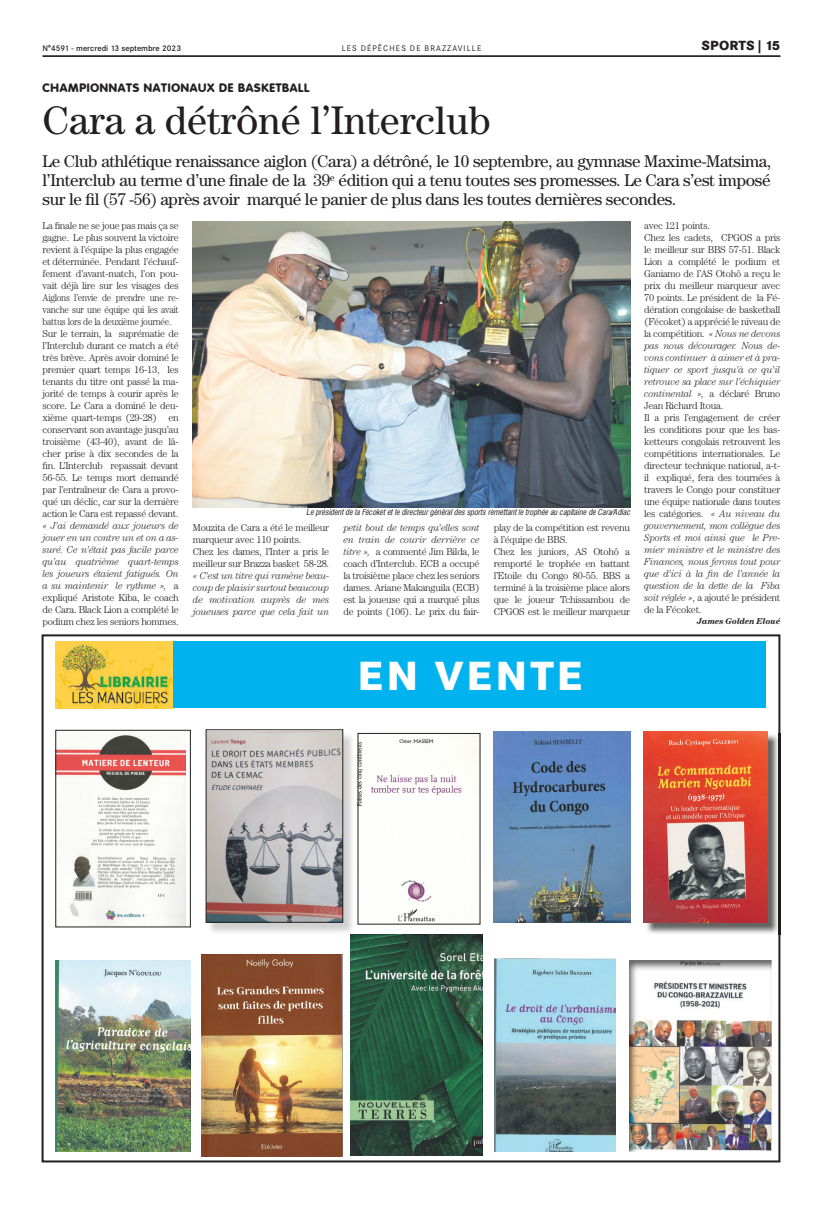
<style>
.page{position:relative;width:823px;height:1205px;background:#fff}
.page>*{position:absolute;margin:0;border:0;box-sizing:border-box;transform-origin:0 0}
.t1{font:40px "Century";color:#231f20}
.t2{font:800 40px "Corporate SBQ";letter-spacing:.07em;color:#fff}
.t3{font:17px/19px "Century";letter-spacing:-.02em;color:#231f20;text-align:justify}
.t4{font:800 13px "Corporate SBQ";letter-spacing:.005em;color:#231f20}
.t5{font:800 12px "Corporate Rounded";letter-spacing:.06em;color:#231f20}
.t6{font:300 10px/12px "Century";letter-spacing:-.025em;color:#231f20}
.t7{font:italic 300 10px/12px "Century";letter-spacing:-.025em;color:#231f20;text-align:justify;scale:.95 1}
.t8{font:italic 700 8.5px "Century";color:#231f20}
.t9{font:italic 8px "Corporate Condensed";color:#231f20}
.t10{font:500 8px "Corporate SBQ";color:#231f20}
.t11{font:8px "Corporate SBQ";letter-spacing:.135em;color:#231f20}
.s1{font-style:normal}
.s2{font-style:italic}
</style>
<div class="page">
<hr style="left:43px;top:56px;width:737px;height:1px;background:#231f20">
<svg style="left:42px;top:634px;width:738px;height:528px"></svg>
<img style="left:55px;top:641px;width:118px;height:67px">
<div style="left:173px;top:641px;width:592px;height:67px;background:#00b3ef"></div>
<img style="left:207px;top:731px;width:148px;height:204px">
<img style="left:208px;top:731px;width:133px;height:189px">
<div style="left:206px;top:729px;width:137px;height:193px;border:1px solid #231f20"></div>
<img style="left:644px;top:733px;width:135px;height:202px">
<img style="left:642px;top:732px;width:125px;height:190px">
<img style="left:493px;top:732px;width:137px;height:190px">
<img style="left:628px;top:960px;width:143px;height:191px">
<img style="left:55px;top:960px;width:136px;height:191px">
<img style="left:493px;top:958px;width:121px;height:193px">
<img style="left:202px;top:954px;width:141px;height:202px">
<img style="left:350px;top:935px;width:132px;height:220px">
<img style="left:57px;top:732px;width:128px;height:193px">
<div style="left:55px;top:730px;width:136px;height:197px;border:1px solid #231f20"></div>
<img style="left:359px;top:735px;width:119px;height:187px">
<img style="left:193px;top:222px;width:436px;height:286px">
<p class="t10" style="left:43px;top:43px;width:140px">N°4591 - mercredi 13 septembre 2023</p>
<p class="t11" style="left:341px;top:43px;width:141px">LES DÉPÊCHES DE BRAZZAVILLE</p>
<h3 class="t4" style="left:701px;top:37px;width:80px">SPORTS | 15</h3>
<p class="t5" style="left:43px;top:81px;width:268px">CHAMPIONNATS NATIONAUX DE BASKETBALL</p>
<h1 class="t1" style="left:43px;top:97px;width:449px">Cara a détrôné l’Interclub</h1>
<p class="t3" style="left:43px;top:152px;width:729px">Le Club athlétique renaissance aiglon (Cara) a détrôné, le 10 septembre, au gymnase Maxime-Matsima, l’Interclub au terme d’une finale de la 39<sup>e</sup> édition qui a tenu toutes ses promesses. Le Cara s’est imposé sur le fil (57 -56) après avoir marqué le panier de plus dans les toutes dernières secondes.</p>
<p class="t6" style="left:43px;top:219px;width:138px">La finale ne se joue pas mais ça se gagne. Le plus souvent la victoire revient à l’équipe la plus engagée et déterminée. Pendant l’échauf&shy;fement d’avant-match, l’on pou&shy;vait déjà lire sur les visages des<br>Aiglons l’envie de prendre une re&shy;vanche sur une équipe qui les avait battus lors de la deuxième journée.<br>Sur le terrain, la suprématie de l’Interclub durant ce match a été très brève. Après avoir dominé le premier quart temps 16-13, les tenants du titre ont passé la ma&shy;jorité de temps à courir après le score. Le Cara a dominé le deu&shy;xième quart-temps (29-28) en conservant son avantage jusqu’au troisième (43-40), avant de lâ&shy;cher prise à dix secondes de la fin. L’Interclub repassait devant<br>56-55. Le temps mort demandé par l’entraîneur de Cara a provo&shy;qué un déclic, car sur la dernière action le Cara est repassé devant.</p>
<p class="t7" style="left:43px;top:519px;width:145px">« J’ai demandé aux joueurs de jouer en un contre un et on a as&shy;suré. Ce n’était pas facile parce qu’au quatrième quart-temps les joueurs étaient fatigués. On a su maintenir le rythme », <span class="s1">a expliqué Aristote Kiba, le coach de Cara. Black Lion a complété le podium chez les seniors hommes.</span></p>
<p class="t6" style="left:193px;top:521px;width:138px">Mouzita de Cara a été le meilleur marqueur avec 110 points.<br>Chez les dames, l’Inter a pris le meilleur sur Brazza basket 58-28.</p>
<p class="t9" style="left:306px;top:508px;width:325px">Le président de la Fécoket et le directeur général des sports remettant le trophée au capitaine de Cara/Adiac</p>
<p class="t6" style="left:343px;top:521px;width:138px;text-align:justify"><span class="s2">petit bout de temps qu’elles sont en train de courir derrière ce titre »,</span> a commenté Jim Bilda, le coach d’Interclub. ECB a occupé la troisième place chez les seniors dames. Ariane Makanguila (ECB) est la joueuse qui a marqué plus de points (106). Le prix du fair-</p>
<p class="t6" style="left:493px;top:521px;width:138px">play de la compétition est revenu à l’équipe de BBS.<br>Chez les juniors, AS Otohô a remporté le trophée en battant l’Etoile du Congo 80-55. BBS a terminé à la troisième place alors que le joueur Tchissambou de<br>CPGOS est le meilleur marqueur</p>
<p class="t7" style="left:193px;top:569px;width:145px">« C’est un titre qui ramène beau&shy;coup de plaisir surtout beaucoup de motivation auprès de mes joueuses parce que cela fait un</p>
<p class="t6" style="left:643px;top:219px;width:138px">avec 121 points.<br>Chez les cadets, CPGOS a pris le meilleur sur BBS 57-51. Black<br>Lion a complété le podium et<br>Ganiamo de l’AS Otohô a reçu le prix du meilleur marqueur avec<br>70 points. Le président de la Fé&shy;dération congolaise de basketball (Fécoket) a apprécié le niveau de la compétition. <span class="s2">« Nous ne devons pas nous décourager. Nous de&shy;vons continuer à aimer et à pra&shy;tiquer ce sport jusqu’à ce qu’il retrouve sa place sur l’échiquier continental »,</span> a déclaré Bruno<br>Jean Richard Itoua.<br>Il a pris l’engagement de créer les conditions pour que les bas&shy;ketteurs congolais retrouvent les compétitions internationales. Le directeur technique national, a-t&shy;il expliqué, fera des tournées à travers le Congo pour constituer une équipe nationale dans toutes les catégories. <span class="s2">« Au niveau du gouvernement, mon collègue des<br>Sports et moi ainsi que le Pre&shy;mier ministre et le ministre des<br>Finances, nous ferons tout pour que d’ici à la fin de l’année la question de la dette de la Fiba soit réglée »</span>, a ajouté le président de la Fécoket.</p>
<p class="t8" style="left:696px;top:616px;width:85px">James Golden Eloué</p>
<h1 class="t2" style="left:357px;top:650px;width:226px">EN VENTE</h1>
</div>
